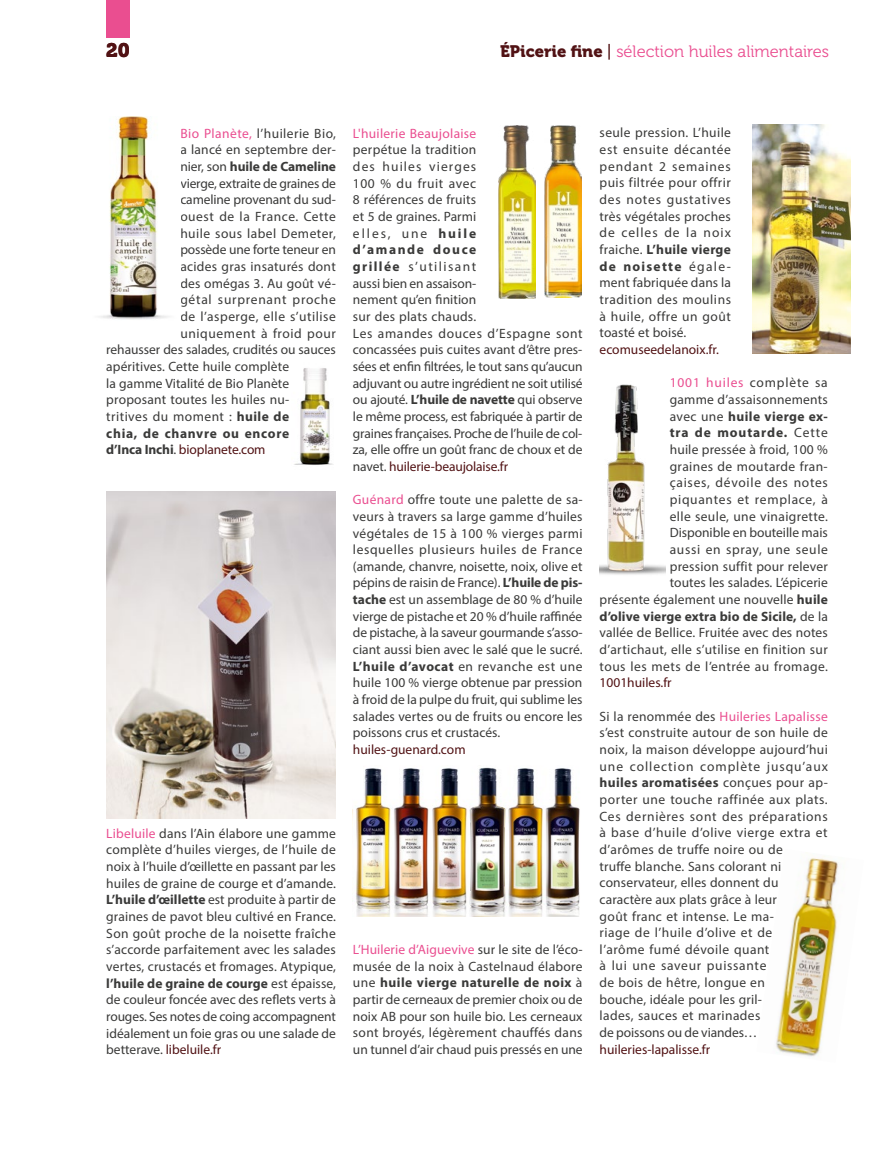
<style>
.page{position:relative;width:893px;height:1149px;background:#fff}
.page>*{position:absolute;margin:0;border:0;box-sizing:border-box;transform-origin:0 0}
.t1{font:19.5px "Museo 900";color:#511214}
.t2{font:16.5px "Museo 300";color:#ea4e90}
.t3{font:13.5px/16.6px "Myriad Pro";letter-spacing:.015em;color:#3a3a39;text-align:justify}
.t4{font:13.5px/16.6px "Myriad Pro";letter-spacing:-.01em;color:#3a3a39}
.t5{font:13.5px "Myriad Pro";color:#511214}
.t6{font:13.5px "Myriad Pro";letter-spacing:.035em;color:#3a3a39}
.t7{font:13.5px "Myriad Pro";letter-spacing:.04em;color:#3a3a39}
.t8{font:13.5px "Myriad Pro";letter-spacing:-.005em;color:#3a3a39}
.t9{font:13.5px "Myriad Pro";letter-spacing:-.015em;color:#3a3a39}
.t10{font:700 13.5px "Myriad Pro";letter-spacing:-.01em;color:#3a3a39}
.t11{font:700 13.5px "Myriad Pro";letter-spacing:.04em;color:#3a3a39}
.t12{font:13.5px "Myriad Pro";letter-spacing:.055em;color:#3a3a39}
.t13{font:13.5px "Myriad Pro";letter-spacing:.02em;color:#ea4e90}
.t14{font:13.5px "Myriad Pro";letter-spacing:.045em;color:#3a3a39}
.s1{font-family:"Museo 900";color:#511214}
.s2{font-family:"Museo 500";color:#511214}
.s3{color:#ea4e90}
.s4{font-weight:400}
.s5{font-weight:700}
.s6{font-weight:700;color:#3a3a39}
.s7{color:#3a3a39}
.s8{color:#511214}
</style>
<div class="page">
<div style="left:106px;top:0;width:23px;height:38px;background:#ea4e90"></div>
<img style="left:99px;top:116px;width:70px;height:204px">
<img style="left:544px;top:126px;width:37px;height:172px">
<img style="left:600px;top:384px;width:65px;height:191px">
<img style="left:776px;top:856px;width:63px;height:201px">
<img style="left:752px;top:125px;width:98px;height:228px">
<img style="left:498px;top:126px;width:37px;height:173px">
<img style="left:356px;top:768px;width:224px;height:148px">
<img style="left:106px;top:491px;width:230px;height:327px">
<img style="left:399px;top:767px;width:177px;height:149px">
<img style="left:294px;top:368px;width:39px;height:97px">
<h1 class="t1" style="left:106px;top:39px;width:25px">20</h1>
<p class="t2" style="left:500px;top:43px;width:331px"><span class="s1">ÉPicerie fine</span> <span class="s2">|</span> sélection huiles alimentaires</p>
<p class="t6" style="left:180px;top:125px;width:157px"><span class="s3">Bio Planète,</span> l’huilerie Bio,</p>
<p class="t3" style="left:180px;top:141px;width:157px">a lancé en septembre der-</p>
<p class="t10" style="left:180px;top:158px;width:157px"><span class="s4">nier, son</span> huile de Cameline</p>
<p class="t9" style="left:180px;top:175px;width:157px">vierge, extraite de graines de</p>
<p class="t4" style="left:180px;top:191px;width:157px">cameline provenant du sud-</p>
<p class="t7" style="left:180px;top:208px;width:157px">ouest de la France. Cette</p>
<p class="t6" style="left:180px;top:225px;width:157px">huile sous label Demeter,</p>
<p class="t4" style="left:180px;top:241px;width:157px">possède une forte teneur en</p>
<p class="t3" style="left:180px;top:258px;width:157px">acides gras insaturés dont</p>
<p class="t3" style="left:180px;top:274px;width:157px">des omégas 3. Au goût vé-</p>
<p class="t12" style="left:180px;top:291px;width:157px">gétal surprenant proche</p>
<p class="t7" style="left:180px;top:308px;width:157px">de l’asperge, elle s’utilise</p>
<p class="t14" style="left:180px;top:325px;width:157px">uniquement à froid pour</p>
<p class="t8" style="left:106px;top:341px;width:231px">rehausser des salades, crudités ou sauces</p>
<p class="t3" style="left:106px;top:358px;width:184px">apéritives. Cette huile complète</p>
<p class="t3" style="left:106px;top:374px;width:184px">la gamme Vitalité de Bio Planète</p>
<p class="t3" style="left:106px;top:391px;width:184px">proposant toutes les huiles nu-</p>
<p class="t6" style="left:106px;top:408px;width:184px">tritives du moment : <span class="s5">huile de</span></p>
<p class="t11" style="left:106px;top:424px;width:184px">chia, de chanvre ou encore</p>
<p class="t5" style="left:106px;top:441px;width:161px"><span class="s6">d’Inca Inchi</span><span class="s7">.</span> bioplanete.com</p>
<p class="t13" style="left:353px;top:125px;width:125px">L'huilerie Beaujolaise</p>
<p class="t4" style="left:353px;top:141px;width:231px">perpétue la tradition<br>des huiles vierges<br>100 % du fruit avec<br>8 références de fruits<br>et 5 de graines. Parmi<br>elles, une <span class="s5">huile<br>d’amande douce<br>grillée</span> s’utilisant<br>aussi bien en assaison-<br>nement qu’en finition<br>sur des plats chauds.<br>Les amandes douces d’Espagne sont concassées puis cuites avant d’être pres&shy;sées et enfin filtrées, le tout sans qu’aucun adjuvant ou autre ingrédient ne soit utilisé ou ajouté. <span class="s5">L’huile de navette</span> qui observe le même process, est fabriquée à partir de graines françaises. Proche de l’huile de col&shy;za, elle offre un goût franc de choux et de navet. <span class="s8">huilerie-beaujolaise.fr</span></p>
<p class="t3" style="left:353px;top:491px;width:231px"><span class="s3">Guénard</span> offre toute une palette de sa&shy;veurs à travers sa large gamme d’huiles végétales de 15 à 100 % vierges parmi lesquelles plusieurs huiles de France (amande, chanvre, noisette, noix, olive et pépins de raisin de France). <span class="s5">L’huile de pis&shy;tache</span> est un assemblage de 80 % d’huile vierge de pistache et 20 % d’huile raffinée de pistache, à la saveur gourmande s’asso&shy;ciant aussi bien avec le salé que le sucré.<br><span class="s5">L’huile d’avocat</span> en revanche est une huile 100 % vierge obtenue par pression à froid de la pulpe du fruit, qui sublime les salades vertes ou de fruits ou encore les poissons crus et crustacés.</p>
<p class="t5" style="left:353px;top:741px;width:114px">huiles-guenard.com</p>
<p class="t3" style="left:106px;top:824px;width:231px"><span class="s3">Libeluile</span> dans l’Ain élabore une gamme complète d’huiles vierges, de l’huile de noix à l’huile d’œillette en passant par les huiles de graine de courge et d’amande.<br><span class="s5">L’huile d’œillette</span> est produite à partir de graines de pavot bleu cultivé en France.<br>Son goût proche de la noisette fraîche s’accorde parfaitement avec les salades vertes, crustacés et fromages. Atypique, <span class="s5">l’huile de graine de courge</span> est épaisse, de couleur foncée avec des reflets verts à rouges. Ses notes de coing accompagnent idéalement un foie gras ou une salade de betterave. <span class="s8">libeluile.fr</span></p>
<p class="t3" style="left:353px;top:940px;width:231px"><span class="s3">L’Huilerie d’Aiguevive</span> sur le site de l’éco&shy;musée de la noix à Castelnaud élabore une <span class="s5">huile vierge naturelle de noix</span> à partir de cerneaux de premier choix ou de noix AB pour son huile bio. Les cerneaux sont broyés, légèrement chauffés dans un tunnel d’air chaud puis pressés en une</p>
<p class="t3" style="left:600px;top:124px;width:133px">seule pression. L’huile est ensuite décantée pendant 2 semaines puis filtrée pour offrir des notes gustatives très végétales proches de celles de la noix fraiche. <span class="s5">L’huile vierge de noisette</span> égale&shy;ment fabriquée dans la tradition des moulins à huile, offre un goût toasté et boisé.</p>
<p class="t5" style="left:600px;top:341px;width:121px">ecomuseedelanoix.fr.</p>
<p class="t3" style="left:600px;top:374px;width:230px;text-align:right"><span class="s3">1001 huiles</span> complète sa<br>gamme d’assaisonnements<br>avec une <span class="s5">huile vierge ex-<br>tra de moutarde.</span> Cette<br>huile pressée à froid, 100 %<br>graines de moutarde fran-<br>çaises, dévoile des notes<br>piquantes et remplace, à<br>elle seule, une vinaigrette.<br>Disponible en bouteille mais<br>aussi en spray, une seule<br>pression suffit pour relever<br>toutes les salades. L’épicerie<br>présente également une nouvelle <span class="s5">huile d’olive vierge extra bio de Sicile,</span> de la vallée de Bellice. Fruitée avec des notes d’artichaut, elle s’utilise en finition sur tous les mets de l’entrée au fromage.</p>
<p class="t5" style="left:600px;top:674px;width:74px">1001huiles.fr</p>
<p class="t3" style="left:600px;top:707px;width:230px;text-align:left">Si la renommée des <span class="s3">Huileries Lapalisse </span>s’est construite autour de son huile de noix, la maison développe aujourd’hui une collection complète jusqu’aux <span class="s5">huiles aromatisées</span> conçues pour ap&shy;porter une touche raffinée aux plats.<br>Ces dernières sont des préparations à base d’huile d’olive vierge extra et d’arômes de truffe noire ou de<br>truffe blanche. Sans colorant ni conservateur, elles donnent du caractère aux plats grâce à leur<br>goût franc et intense. Le ma-<br>riage de l’huile d’olive et de<br>l’arôme fumé dévoile quant<br>à lui une saveur puissante<br>de bois de hêtre, longue en<br>bouche, idéale pour les gril-<br>lades, sauces et marinades<br>de poissons ou de viandes…</p>
<p class="t5" style="left:600px;top:1040px;width:112px">huileries-lapalisse.fr</p>
</div>
